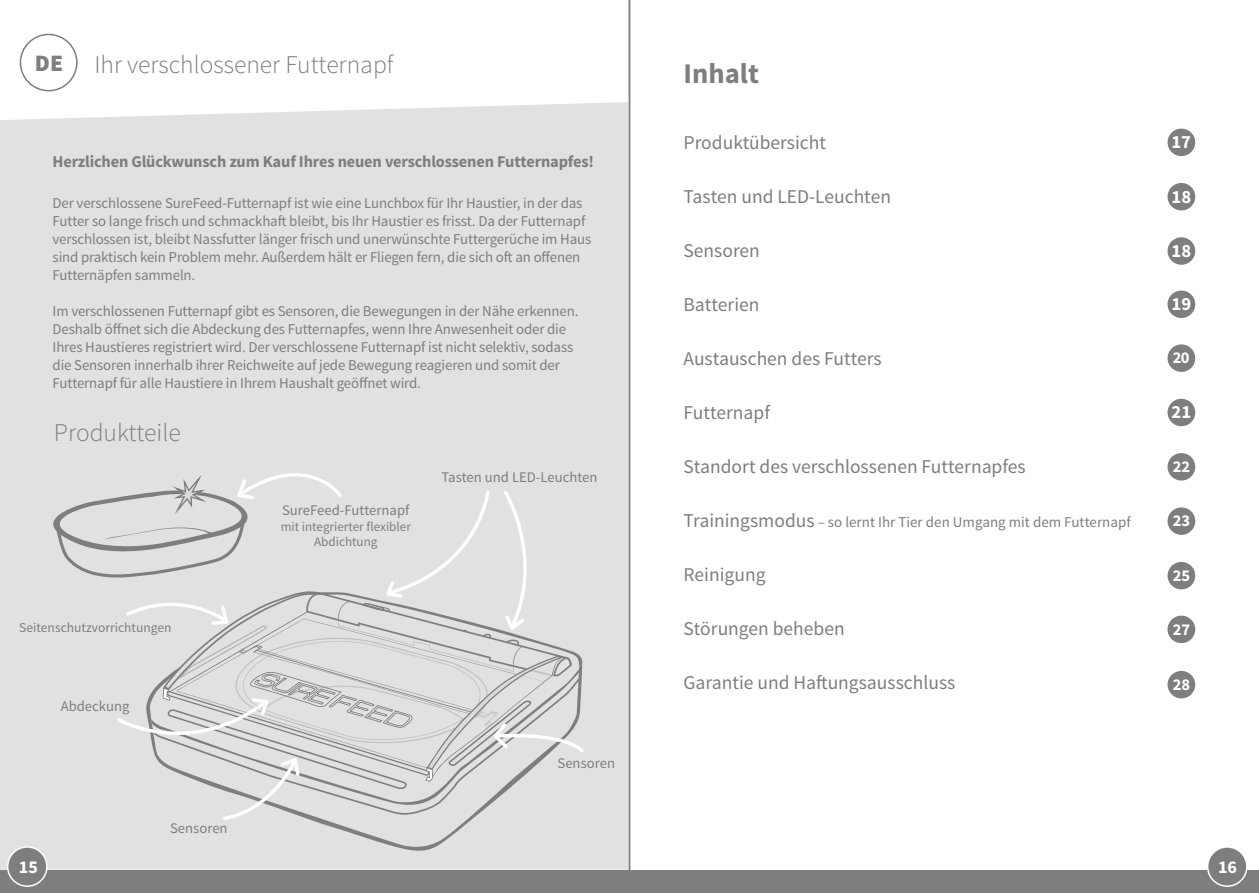
<style>
.page{position:relative;width:1259px;height:893px;background:#fff}
.page>*{position:absolute;margin:0;border:0;box-sizing:border-box;transform-origin:0 0}
.t1{font:700 28.5px "Source Sans Pro";color:#7e7e7d}
.t2{font:300 25.5px "Source Sans Pro";color:#7e7e7d}
.t3{font:900 23.55px "Source Sans Pro";color:#7e7e7d}
.t4{font:19.5px "Source Sans Pro";color:#7e7e7d}
.t5{font:700 18.6px "Source Sans Pro";color:#fff}
.t6{font:700 18px "Source Sans Pro";color:#fff}
.t7{font:700 16.5px "Source Sans Pro";letter-spacing:-.01em;color:#7e7e7d}
.t8{font:700 16.5px "Source Sans Pro";color:#fff}
.t9{font:15px/18px "Source Sans Pro";letter-spacing:-.01em;color:#7e7e7d}
.t10{font:14.7px "Source Sans Pro";color:#7e7e7d}
.t11{font:13.5px "Source Sans Pro";color:#7e7e7d}
.t12{font:13.2px/15.8px "Source Sans Pro";color:#7e7e7d;text-align:center}
.s1{font-size:19.5px}
</style>
<div class="page">
<div style="left:0;top:870px;width:1259px;height:23px;background:#7e7e7d"></div>
<div style="left:7px;top:846px;width:41px;height:41px;border:2px solid #fff;border-radius:50%"></div>
<div style="left:1207px;top:847px;width:39px;height:39px;background:#7e7e7d;border-radius:50%"></div>
<div style="left:1206px;top:846px;width:41px;height:41px;border:2px solid #fff;border-radius:50%"></div>
<div style="left:0;top:102px;width:629px;height:768px;background:#e1e1e1"></div>
<hr style="left:629px;top:0;width:1px;height:893px;background:#7e7e7d">
<div style="left:20px;top:34px;width:58px;height:57px;border:2px solid #7e7e7d;border-radius:50%"></div>
<div style="left:1167px;top:129px;width:28px;height:27px;background:#7e7e7d;border-radius:50%"></div>
<div style="left:1167px;top:237px;width:28px;height:28px;background:#7e7e7d;border-radius:50%"></div>
<div style="left:1167px;top:183px;width:28px;height:27px;background:#7e7e7d;border-radius:50%"></div>
<div style="left:1167px;top:291px;width:28px;height:27px;background:#7e7e7d;border-radius:50%"></div>
<div style="left:1167px;top:344px;width:28px;height:28px;background:#7e7e7d;border-radius:50%"></div>
<div style="left:1167px;top:399px;width:28px;height:27px;background:#7e7e7d;border-radius:50%"></div>
<div style="left:1167px;top:453px;width:28px;height:28px;background:#7e7e7d;border-radius:50%"></div>
<div style="left:1167px;top:507px;width:28px;height:28px;background:#7e7e7d;border-radius:50%"></div>
<div style="left:1167px;top:562px;width:28px;height:27px;background:#7e7e7d;border-radius:50%"></div>
<div style="left:1167px;top:616px;width:28px;height:27px;background:#7e7e7d;border-radius:50%"></div>
<div style="left:1167px;top:671px;width:28px;height:27px;background:#7e7e7d;border-radius:50%"></div>
<div style="left:146px;top:822px;width:436px;height:32px;background:#e1e1e1"></div>
<svg style="left:32px;top:451px;width:553px;height:371px;background:#dadada"></svg>
<h3 class="t3" style="left:35px;top:48px;width:30px">DE</h3>
<h2 class="t2" style="left:94px;top:49px;width:301px">Ihr verschlossener Futternapf</h2>
<p class="t7" style="left:53px;top:151px;width:543px">Herzlichen Glückwunsch zum Kauf Ihres neuen verschlossenen Futternapfes!</p>
<p class="t9" style="left:53px;top:194px;width:540px">Der verschlossene SureFeed-Futternapf ist wie eine Lunchbox für Ihr Haustier, in der das Futter so lange frisch und schmackhaft bleibt, bis Ihr Haustier es frisst. Da der Futternapf verschlossen ist, bleibt Nassfutter länger frisch und unerwünschte Futtergerüche im Haus sind praktisch kein Problem mehr. Außerdem hält er Fliegen fern, die sich oft an offenen Futternäpfen sammeln.</p>
<p class="t9" style="left:53px;top:302px;width:527px">Im verschlossenen Futternapf gibt es Sensoren, die Bewegungen in der Nähe erkennen.<br>Deshalb öffnet sich die Abdeckung des Futternapfes, wenn Ihre Anwesenheit oder die Ihres Haustieres registriert wird. Der verschlossene Futternapf ist nicht selektiv, sodass die Sensoren innerhalb ihrer Reichweite auf jede Bewegung reagieren und somit der Futternapf für alle Haustiere in Ihrem Haushalt geöffnet wird.</p>
<h2 class="t2" style="left:54px;top:417px;width:128px">Produktteile</h2>
<p class="t11" style="left:19px;top:619px;width:154px">Seitenschutzvorrichtungen</p>
<p class="t10" style="left:61px;top:697px;width:70px">Abdeckung</p>
<p class="t10" style="left:170px;top:819px;width:59px">Sensoren</p>
<p class="t10" style="left:282px;top:501px;width:129px">SureFeed-Futternapf</p>
<p class="t12" style="left:281px;top:518px;width:132px">mit integrierter flexibler<br>Abdichtung</p>
<p class="t10" style="left:441px;top:468px;width:158px">Tasten und LED-Leuchten</p>
<p class="t10" style="left:557px;top:754px;width:59px">Sensoren</p>
<h1 class="t1" style="left:683px;top:56px;width:77px">Inhalt</h1>
<h3 class="t4" style="left:683px;top:131px;width:144px">Produktübersicht</h3>
<h3 class="t4" style="left:683px;top:185px;width:209px">Tasten und LED-Leuchten</h3>
<h3 class="t4" style="left:683px;top:239px;width:78px">Sensoren</h3>
<h3 class="t4" style="left:683px;top:293px;width:78px">Batterien</h3>
<h3 class="t4" style="left:683px;top:347px;width:199px">Austauschen des Futters</h3>
<h3 class="t4" style="left:683px;top:401px;width:88px">Futternapf</h3>
<h3 class="t4" style="left:683px;top:455px;width:344px">Standort des verschlossenen Futternapfes</h3>
<p class="t9" style="left:683px;top:514px;width:449px"><span class="s1">Trainingsmodus</span> – so lernt Ihr Tier den Umgang mit dem Futternapf</p>
<h3 class="t4" style="left:683px;top:563px;width:83px">Reinigung</h3>
<h3 class="t4" style="left:683px;top:617px;width:163px">Störungen beheben</h3>
<h3 class="t4" style="left:683px;top:671px;width:273px">Garantie und Haftungsausschluss</h3>
<p class="t5" style="left:1171px;top:130px;width:21px">17</p>
<p class="t5" style="left:1171px;top:184px;width:21px">18</p>
<p class="t5" style="left:1171px;top:239px;width:21px">18</p>
<p class="t5" style="left:1171px;top:292px;width:21px">19</p>
<p class="t8" style="left:1173px;top:347px;width:18px">20</p>
<p class="t5" style="left:1171px;top:400px;width:21px">21</p>
<p class="t8" style="left:1172px;top:456px;width:19px">22</p>
<p class="t8" style="left:1172px;top:510px;width:19px">23</p>
<p class="t8" style="left:1172px;top:565px;width:19px">25</p>
<p class="t8" style="left:1172px;top:619px;width:19px">27</p>
<p class="t8" style="left:1172px;top:674px;width:19px">28</p>
<p class="t6" style="left:19px;top:856px;width:21px">15</p>
<p class="t6" style="left:1218px;top:856px;width:21px">16</p>
</div>
